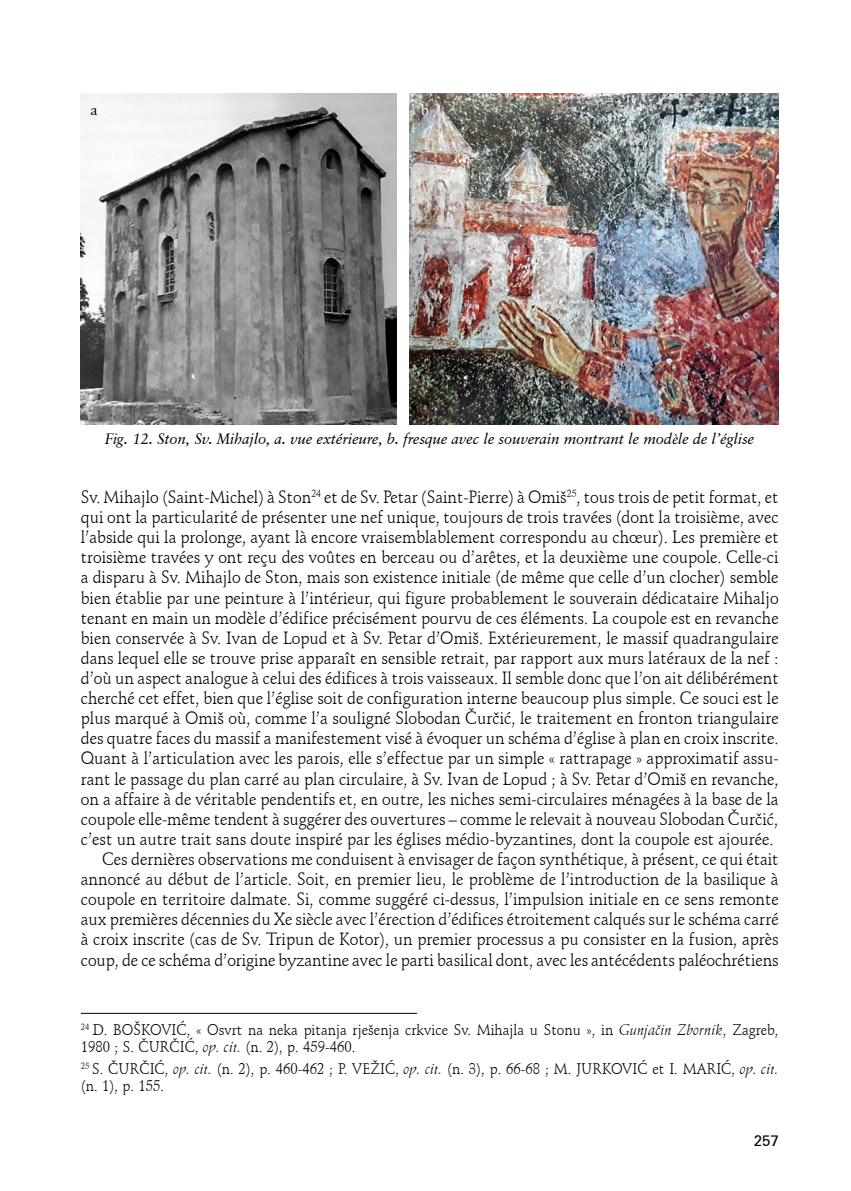
<style>
.page{position:relative;width:851px;height:1191px;background:#fff}
.page>*{position:absolute;margin:0;border:0;box-sizing:border-box;transform-origin:0 0}
.t1{font:17.25px/20.1px "Schneidler BT";color:#000;text-align:right;scale:.95 1}
.t2{font:15px/17.4px "Schneidler BT";color:#000;scale:.95 1}
.t3{font:italic 15px "Classical Garamond BT";color:#000}
.t4{font:15px "Zurich BT";color:#000}
.t5{font:15px "Classical Garamond BT";color:#000}
.t6{font:15px "Classical Garamond BT";color:#fff}
.s1{font-family:"Minion Pro"}
.s2{font-style:italic}
</style>
<div class="page">
<hr style="left:81px;top:1013px;width:336px;height:1px;background:#000">
<img style="left:81px;top:94px;width:315px;height:330px">
<img style="left:409px;top:94px;width:369px;height:330px">
<p class="t5" style="left:90px;top:100px;width:9px">a</p>
<p class="t6" style="left:421px;top:100px;width:9px">b</p>
<p class="t3" style="left:105px;top:429px;width:651px">Fig. 12. Ston, Sv. Mihajlo, a. vue extérieure, b. fresque avec le souverain montrant le mod<span class="s1">è</span>le de l’église</p>
<p class="t1" style="left:81px;top:487px;width:736px">Sv. Mihajlo (Saint-Michel) à Ston<sup>24</sup> et de Sv. Petar (Saint-Pierre) à Omiš<sup>25</sup>, tous trois de petit format, et qui ont la particularité de présenter une nef unique, toujours de trois travées (dont la troisième, avec l’abside qui la prolonge, ayant là encore vraisemblablement correspondu au chœur). Les première et troisième travées y ont reçu des voûtes en berceau ou d’arêtes, et la deuxième une coupole. Celle-ci a disparu à Sv. Mihajlo de Ston, mais son existence initiale (de même que celle d’un clocher) semble bien établie par une peinture à l’intérieur, qui figure probablement le souverain dédicataire Mihaljo tenant en main un modèle d’édifice précisément pourvu de ces éléments. La coupole est en revanche bien conservée à Sv. Ivan de Lopud et à Sv. Petar d’Omiš. Extérieurement, le massif quadrangulaire dans lequel elle se trouve prise apparaît en sensible retrait, par rapport aux murs latéraux de la nef : d’où un aspect analogue à celui des édifices à trois vaisseaux. Il semble donc que l’on ait délibérément cherché cet effet, bien que l’église soit de configuration interne beaucoup plus simple. Ce souci est le plus marqué à Omiš où, comme l’a souligné Slobodan Čurčić, le traitement en fronton triangulaire des quatre faces du massif a manifestement visé à évoquer un schéma d’église à plan en croix inscrite.<br>Quant à l’articulation avec les parois, elle s’effectue par un simple « rattrapage » approximatif assu&shy;rant le passage du plan carré au plan circulaire, à Sv. Ivan de Lopud ; à Sv. Petar d’Omiš en revanche, on a affaire à de véritable pendentifs et, en outre, les niches semi-circulaires ménagées à la base de la coupole elle-même tendent à suggérer des ouvertures – comme le relevait à nouveau Slobodan Čurčić, c’est un autre trait sans doute inspiré par les églises médio-byzantines, dont la coupole est ajourée.<br>Ces dernières observations me conduisent à envisager de façon synthétique, à présent, ce qui était annoncé au début de l’article. Soit, en premier lieu, le problème de l’introduction de la basilique à coupole en territoire dalmate. Si, comme suggéré ci-dessus, l’impulsion initiale en ce sens remonte aux premières décennies du Xe siècle avec l’érection d’édifices étroitement calqués sur le schéma carré à croix inscrite (cas de Sv. Tripun de Kotor), un premier processus a pu consister en la fusion, après coup, de ce schéma d’origine byzantine avec le parti basilical dont, avec les antécédents paléochrétiens</p>
<p class="t2" style="left:81px;top:1021px;width:736px"><sup>24</sup> D. BOŠKOVIĆ, « Osvrt na neka pitanja rješenja crkvice Sv. Mihajla u Stonu », in <span class="s2">Gunjačin Zbornik</span>, Zagreb,<br>1980 ; S. ČURČIĆ, <span class="s2">op. cit.</span> (n. 2), p. 459-460.</p>
<p class="t2" style="left:81px;top:1059px;width:736px"><sup>25</sup> S. ČURČIĆ, <span class="s2">op. cit.</span> (n. 2), p. 460-462 ; P. VEŽIĆ, <span class="s2">op. cit.</span> (n. 3), p. 66-68 ; M. JURKOVIĆ et I. MARIĆ, <span class="s2">op. cit. </span>(n. 1), p. 155.</p>
<p class="t4" style="left:753px;top:1129px;width:26px">257</p>
</div>
